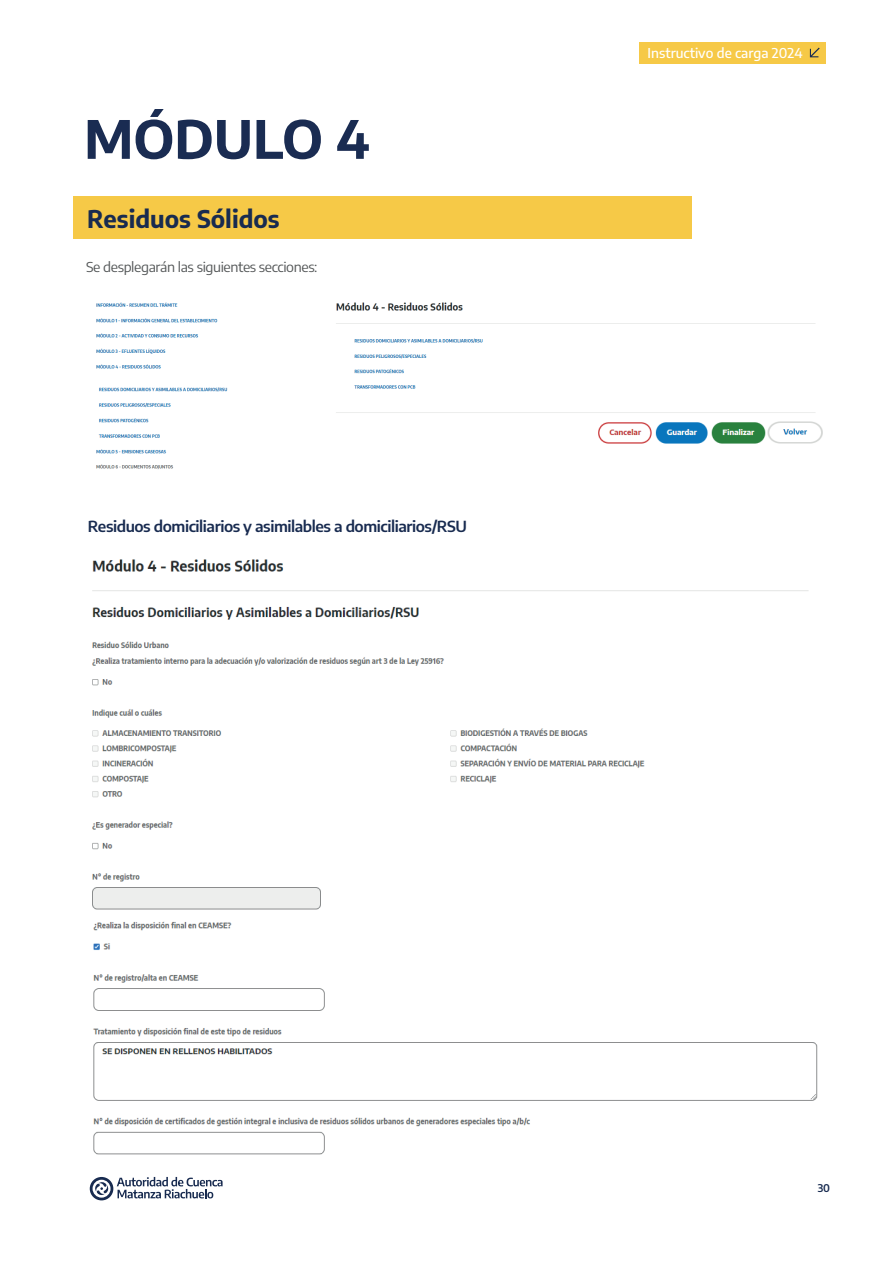
<style>
.page{position:relative;width:893px;height:1263px;background:#fff}
.page>*{position:absolute;margin:0;border:0;box-sizing:border-box;transform-origin:0 0}
.t1{font:700 52.5px "Encode Sans";color:#1a2c52}
.t2{font:700 24px "Encode Sans";color:#182b50}
.t3{font:600 15px "Encode Sans";letter-spacing:-.03em;color:#182b50;scale:1.05 1}
.t4{font:500 13.65px "Encode Sans";color:#fff}
.t5{font:13.5px "Encode Sans";letter-spacing:-.03em;color:#545758;scale:1.05 1}
.t6{font:600 10.5px "Encode Sans";color:#182b50}
</style>
<div class="page">
<div style="left:640px;top:42px;width:186px;height:21px;background:#f6c947"></div>
<svg style="left:810px;top:48px;width:10px;height:9px"></svg>
<svg style="left:90px;top:1177px;width:133px;height:23px"></svg>
<div style="left:73px;top:196px;width:619px;height:43px;background:#f6c947"></div>
<img style="left:96px;top:302px;width:719px;height:168px">
<img style="left:92px;top:559px;width:717px;height:351px">
<img style="left:93px;top:921px;width:725px;height:234px">
<img style="left:589px;top:415px;width:226px;height:30px">
<img style="left:767px;top:419px;width:56px;height:25px">
<img style="left:780px;top:427px;width:30px;height:10px">
<h1 class="t1" style="left:84px;top:100px;width:287px">MÓDULO 4</h1>
<h2 class="t2" style="left:87px;top:201px;width:194px">Residuos Sólidos</h2>
<p class="t5" style="left:86px;top:258px;width:222px">Se desplegarán las siguientes secciones:</p>
<p class="t3" style="left:88px;top:515px;width:363px">Residuos domiciliarios y asimilables a domiciliarios/RSU</p>
<p class="t4" style="left:648px;top:43px;width:156px">Instructivo de carga 2024</p>
<p class="t6" style="left:818px;top:1180px;width:14px">30</p>
</div>
